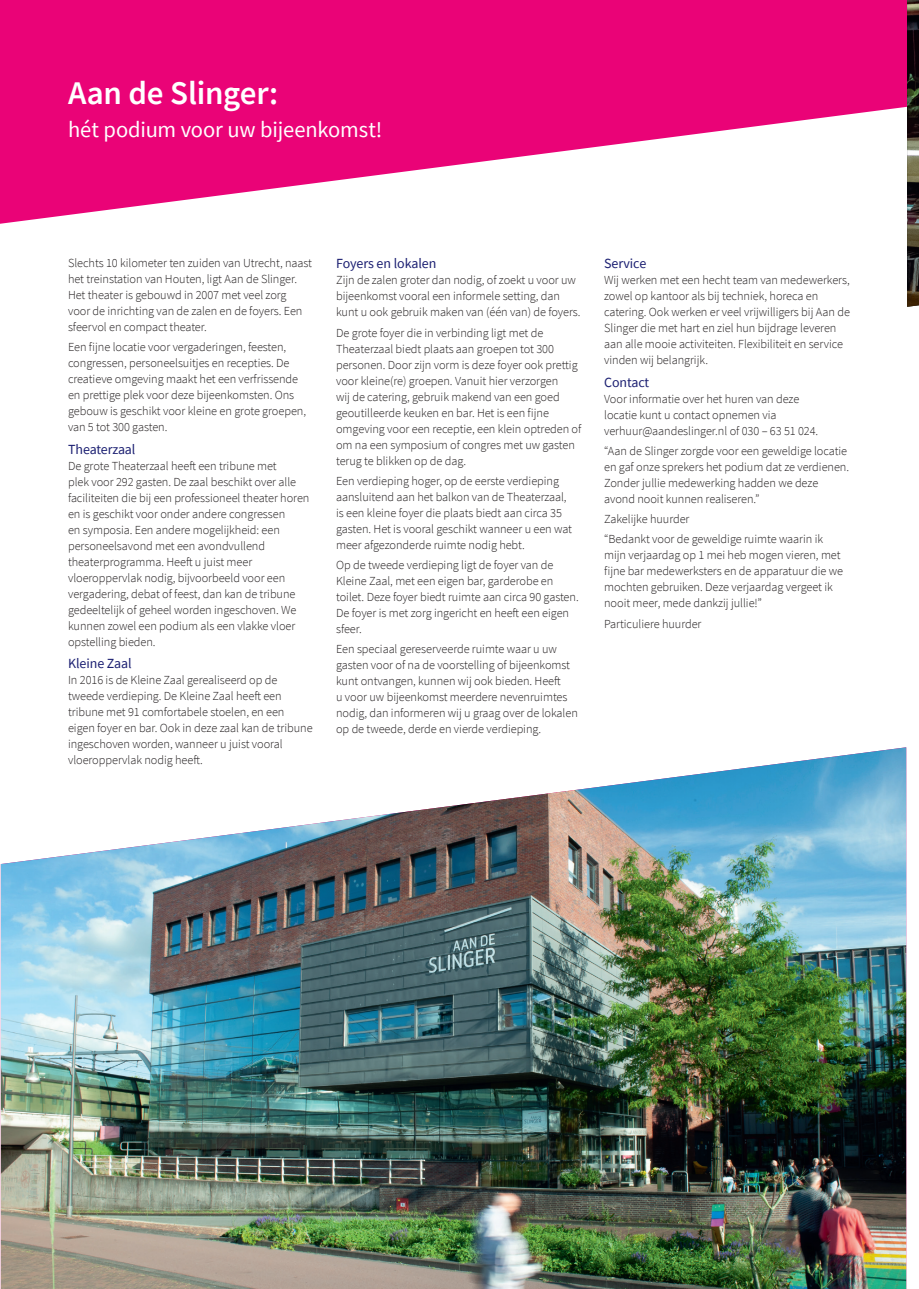
<style>
.page{position:relative;width:919px;height:1289px;background:#fff}
.page>*{position:absolute;margin:0;border:0;box-sizing:border-box;transform-origin:0 0}
.t1{font:600 33px "Source Sans Pro";letter-spacing:-.005em;color:#fff}
.t2{font:22.5px "Source Sans Pro";letter-spacing:-.01em;color:#fff}
.t3{font:13.95px "Source Sans Pro";letter-spacing:-.005em;color:#1c2072}
.t4{font:300 12.3px/16px "Source Sans Pro";letter-spacing:-.005em;color:#231f20}
</style>
<div class="page">
<svg style="left:0;top:0;width:907px;height:224px;fill:#ea0377"></svg>
<img style="left:907px;top:0;width:11px;height:307px">
<img style="left:1px;top:747px;width:905px;height:541px">
<h1 class="t1" style="left:68px;top:71px;width:211px">Aan de Slinger:</h1>
<h2 class="t2" style="left:68px;top:116px;width:316px">hét podium voor uw bijeenkomst!</h2>
<p class="t4" style="left:68px;top:255px;width:245px">Slechts 10 kilometer ten zuiden van Utrecht, naast het treinstation van Houten, ligt Aan de Slinger.<br>Het theater is gebouwd in 2007 met veel zorg<br>voor de inrichting van de zalen en de foyers. Een sfeervol en compact theater.</p>
<p class="t4" style="left:68px;top:339px;width:239px">Een fijne locatie voor vergaderingen, feesten, congressen, personeelsuitjes en recepties. De creatieve omgeving maakt het een verfrissende en prettige plek voor deze bijeenkomsten. Ons gebouw is geschikt voor kleine en grote groepen, van 5 tot 300 gasten.</p>
<p class="t3" style="left:68px;top:440px;width:69px">Theaterzaal</p>
<p class="t4" style="left:68px;top:457px;width:243px">De grote Theaterzaal heeft een tribune met<br>plek voor 292 gasten. De zaal beschikt over alle faciliteiten die bij een professioneel theater horen en is geschikt voor onder andere congressen<br>en symposia. Een andere mogelijkheid: een personeelsavond met een avondvullend theaterprogramma. Heeft u juist meer vloeroppervlak nodig, bijvoorbeeld voor een vergadering, debat of feest, dan kan de tribune gedeeltelijk of geheel worden ingeschoven. We kunnen zowel een podium als een vlakke vloer opstelling bieden.</p>
<p class="t3" style="left:68px;top:654px;width:65px">Kleine Zaal</p>
<p class="t4" style="left:68px;top:672px;width:246px">In 2016 is de Kleine Zaal gerealiseerd op de tweede verdieping. De Kleine Zaal heeft een tribune met 91 comfortabele stoelen, en een eigen foyer en bar. Ook in deze zaal kan de tribune ingeschoven worden, wanneer u juist vooral vloeroppervlak nodig heeft.</p>
<p class="t3" style="left:336px;top:255px;width:102px">Foyers en lokalen</p>
<p class="t4" style="left:336px;top:272px;width:246px">Zijn de zalen groter dan nodig, of zoekt u voor uw bijeenkomst vooral een informele setting, dan kunt u ook gebruik maken van (één van) de foyers.</p>
<p class="t4" style="left:336px;top:324px;width:247px">De grote foyer die in verbinding ligt met de Theaterzaal biedt plaats aan groepen tot 300 personen. Door zijn vorm is deze foyer ook prettig voor kleine(re) groepen. Vanuit hier verzorgen<br>wij de catering, gebruik makend van een goed geoutilleerde keuken en bar. Het is een fijne omgeving voor een receptie, een klein optreden of om na een symposium of congres met uw gasten terug te blikken op de dag.</p>
<p class="t4" style="left:336px;top:472px;width:237px">Een verdieping hoger, op de eerste verdieping aansluitend aan het balkon van de Theaterzaal, is een kleine foyer die plaats biedt aan circa 35 gasten. Het is vooral geschikt wanneer u een wat meer afgezonderde ruimte nodig hebt.</p>
<p class="t4" style="left:336px;top:557px;width:244px">Op de tweede verdieping ligt de foyer van de Kleine Zaal, met een eigen bar, garderobe en toilet. Deze foyer biedt ruimte aan circa 90 gasten.<br>De foyer is met zorg ingericht en heeft een eigen sfeer.</p>
<p class="t4" style="left:336px;top:641px;width:243px">Een speciaal gereserveerde ruimte waar u uw gasten voor of na de voorstelling of bijeenkomst kunt ontvangen, kunnen wij ook bieden. Heeft<br>u voor uw bijeenkomst meerdere nevenruimtes nodig, dan informeren wij u graag over de lokalen op de tweede, derde en vierde verdieping.</p>
<p class="t3" style="left:604px;top:255px;width:44px">Service</p>
<p class="t4" style="left:604px;top:272px;width:247px">Wij werken met een hecht team van medewerkers, zowel op kantoor als bij techniek, horeca en catering. Ook werken er veel vrijwilligers bij Aan de Slinger die met hart en ziel hun bijdrage leveren aan alle mooie activiteiten. Flexibiliteit en service vinden wij belangrijk.</p>
<p class="t3" style="left:604px;top:373px;width:47px">Contact</p>
<p class="t4" style="left:604px;top:390px;width:215px">Voor informatie over het huren van deze locatie kunt u contact opnemen via verhuur@aandeslinger.nl of 030 – 63 51 024.</p>
<p class="t4" style="left:604px;top:443px;width:246px">“Aan de Slinger zorgde voor een geweldige locatie en gaf onze sprekers het podium dat ze verdienen.<br>Zonder jullie medewerking hadden we deze avond nooit kunnen realiseren.”</p>
<p class="t4" style="left:604px;top:509px;width:220px;line-height:20.2px">Zakelijke huurder<br>“Bedankt voor de geweldige ruimte waarin ik</p>
<p class="t4" style="left:604px;top:547px;width:240px">mijn verjaardag op 1 mei heb mogen vieren, met fijne bar medewerksters en de apparatuur die we mochten gebruiken. Deze verjaardag vergeet ik nooit meer, mede dankzij jullie!”</p>
<p class="t4" style="left:604px;top:615px;width:99px">Particuliere huurder</p>
</div>
